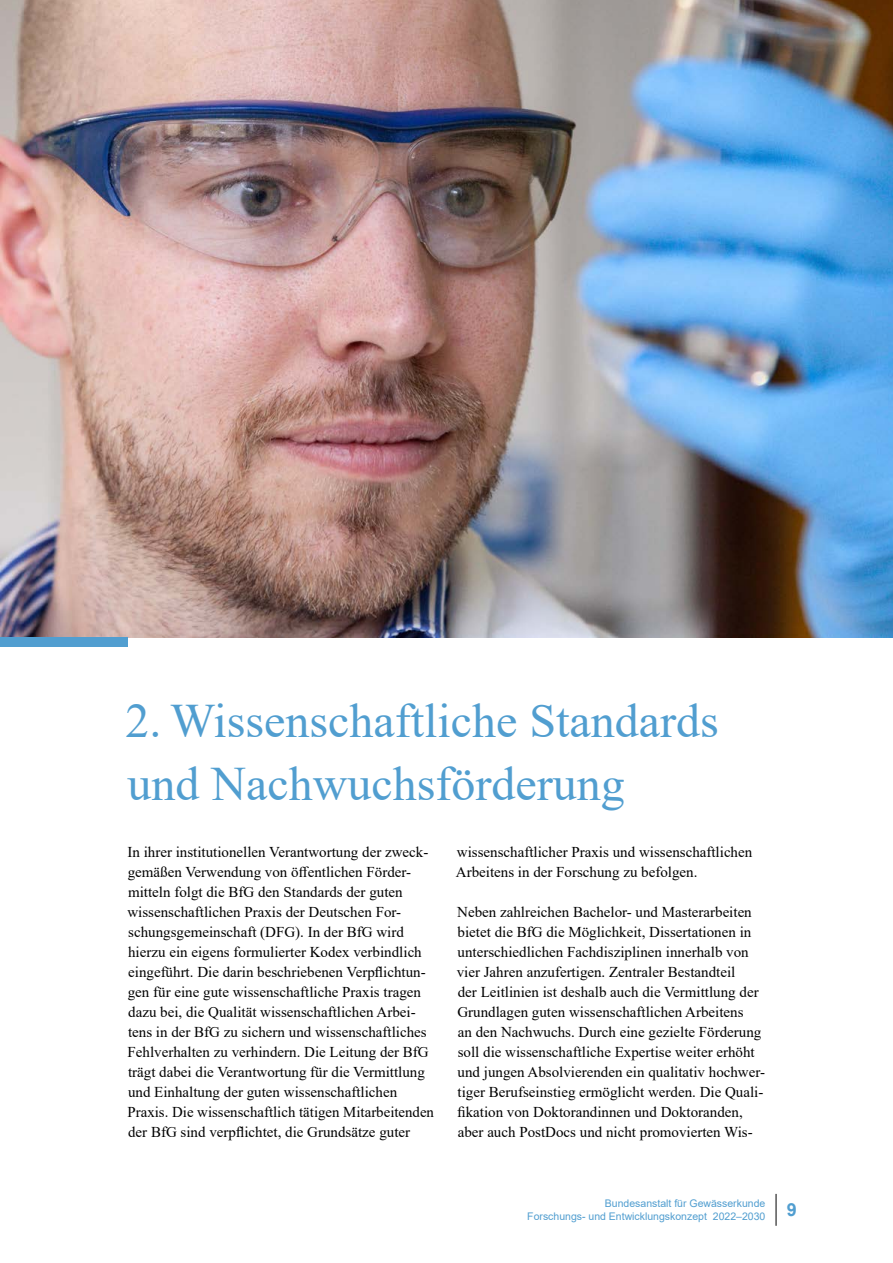
<style>
.page{position:relative;width:893px;height:1263px;background:#fff}
.page>*{position:absolute;margin:0;border:0;box-sizing:border-box;transform-origin:0 0}
.I__Überschrift{font:48px/63.3px "Times New Roman";color:#519ed0}
.Fließtext{font:15px/20px "Times New Roman";color:#000}
.t1{font:10.5px/13.5px "Arial";color:#519ed0}
</style>
<div class="page">
<img style="left:0;top:0;width:893px;height:637px">
<div style="left:0;top:637px;width:128px;height:10px;background:#519ed0"></div>
<hr style="left:776px;top:1194px;width:1px;height:32px;background:#000">
<h1 class="I__Überschrift" style="left:125px;top:688px;width:595px">2. Wissenschaftliche Standards und Nachwuchsförderung</h1>
<p class="Fließtext" style="left:127px;top:841px;width:308px">In ihrer institutionellen Verantwortung der zweck&shy;gemäßen Verwendung von öffentlichen Förder&shy;mitteln folgt die BfG den Standards der guten wissenschaftlichen Praxis der Deutschen For&shy;schungsgemeinschaft (DFG). In der BfG wird hierzu ein eigens formulierter Kodex verbindlich eingeführt. Die darin beschriebenen Verpflichtun&shy;gen für eine gute wissenschaftliche Praxis tragen dazu bei, die Qualität wissenschaftlichen Arbei&shy;tens in der BfG zu sichern und wissenschaftliches Fehlverhalten zu verhindern. Die Leitung der BfG trägt dabei die Verantwortung für die Vermittlung und Einhaltung der guten wissenschaftlichen Praxis. Die wissenschaftlich tätigen Mitarbeitenden der BfG sind verpflichtet, die Grundsätze guter</p>
<p class="Fließtext" style="left:456px;top:841px;width:298px">wissenschaftlicher Praxis und wissenschaftlichen<br>Arbeitens in der Forschung zu befolgen.</p>
<p class="Fließtext" style="left:457px;top:901px;width:310px">Neben zahlreichen Bachelor- und Masterarbeiten bietet die BfG die Möglichkeit, Dissertationen in unterschiedlichen Fachdisziplinen innerhalb von vier Jahren anzufertigen. Zentraler Bestandteil<br>der Leitlinien ist deshalb auch die Vermittlung der Grundlagen guten wissenschaftlichen Arbeitens<br>an den Nachwuchs. Durch eine gezielte Förderung soll die wissenschaftliche Expertise weiter erhöht und jungen Absolvierenden ein qualitativ hochwer&shy;tiger Berufseinstieg ermöglicht werden. Die Quali&shy;fikation von Doktorandinnen und Doktoranden, aber auch PostDocs und nicht promovierten Wis-</p>
<p class="t1" style="left:527px;top:1196px;width:271px;text-indent:78px">Bundesanstalt für Gewässerkunde<br>Forschungs- und Entwicklungskonzept 2022–2030 <sup>9</sup></p>
</div>
